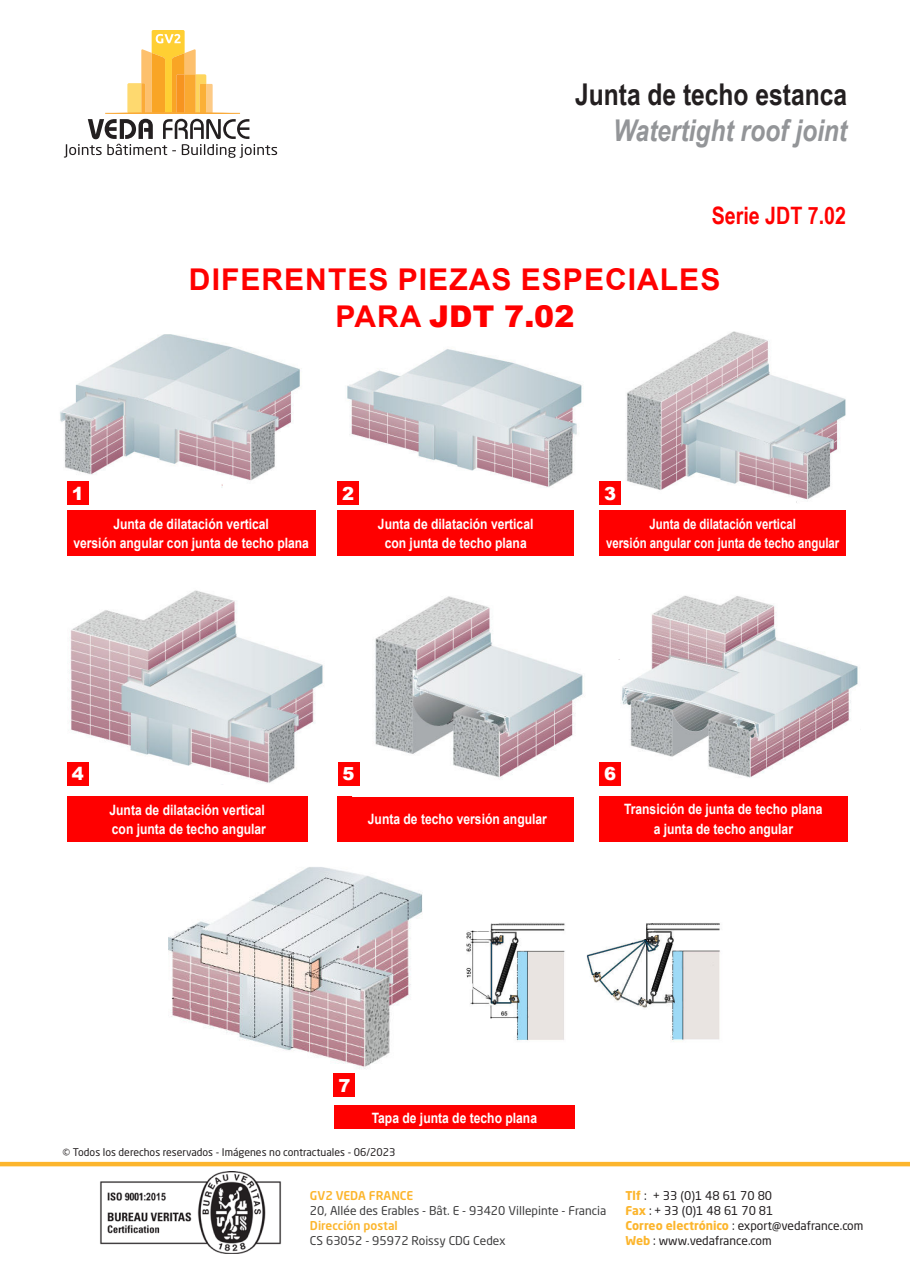
<style>
.page{position:relative;width:910px;height:1280px;background:#fff}
.page>*{position:absolute;margin:0;border:0;box-sizing:border-box;transform-origin:0 0}
.t1{font:700 30px/37.5px "Arial";letter-spacing:.035em;color:#f00;text-align:center}
.t2{font:700 30px "Arial Narrow";color:#231f20}
.t3{font:italic 700 30px "Arial Narrow";color:#939598}
.t4{font:700 24px "Arial Narrow";color:#f00}
.t5{font:900 18px "Arial";color:#fff}
.t6{font:700 14.25px/19.5px "Arial";color:#fff;text-align:center;scale:.85 1}
.t7{font:700 14.25px/19.5px "Arial";color:#fff;text-align:center;scale:.8 1}
.t8{font:12px/15px "Neo Sans Std";color:#231f20}
.t9{font:12px "Neo Sans Std";color:#3e3e3f}
.t10{font:500 12px "Neo Sans Std";color:#fcb52c}
.t11{font:10.5px "Neo Sans Std";color:#231f20}
.s1{font-weight:900}
.s2{font-weight:700;color:#fcb52c}
</style>
<div class="page">
<svg style="left:105px;top:30px;width:135px;height:83px"></svg>
<svg style="left:64px;top:119px;width:213px;height:39px"></svg>
<hr style="left:0;top:1162px;width:910px;height:4px;background:#fcb52d">
<img style="left:100px;top:1171px;width:182px;height:83px">
<div style="left:67px;top:510px;width:249px;height:46px;background:#f00"></div>
<div style="left:67px;top:796px;width:241px;height:45px;background:#f00"></div>
<div style="left:337px;top:510px;width:237px;height:46px;background:#f00"></div>
<div style="left:337px;top:796px;width:237px;height:45px;background:#f00"></div>
<div style="left:599px;top:510px;width:247px;height:46px;background:#f00"></div>
<div style="left:599px;top:796px;width:248px;height:45px;background:#f00"></div>
<div style="left:334px;top:1106px;width:241px;height:23px;background:#f00"></div>
<img style="left:60px;top:334px;width:522px;height:154px">
<img style="left:609px;top:331px;width:237px;height:172px">
<img style="left:70px;top:590px;width:253px;height:194px">
<img style="left:345px;top:596px;width:238px;height:190px">
<img style="left:618px;top:595px;width:240px;height:183px">
<img style="left:168px;top:867px;width:255px;height:208px">
<img style="left:466px;top:923px;width:254px;height:119px">
<div style="left:67px;top:482px;width:22px;height:23px;background:#f00"></div>
<div style="left:67px;top:762px;width:22px;height:23px;background:#f00"></div>
<div style="left:338px;top:762px;width:21px;height:23px;background:#f00"></div>
<div style="left:599px;top:762px;width:22px;height:23px;background:#f00"></div>
<div style="left:334px;top:1074px;width:21px;height:23px;background:#f00"></div>
<div style="left:337px;top:482px;width:22px;height:23px;background:#f00"></div>
<div style="left:599px;top:482px;width:22px;height:23px;background:#f00"></div>
<h1 class="t2" style="left:575px;top:83px;width:274px">Junta de techo estanca</h1>
<h1 class="t3" style="left:613px;top:119px;width:235px">Watertight roof joint</h1>
<h2 class="t4" style="left:712px;top:206px;width:136px">Serie JDT 7.02</h2>
<p class="t5" style="left:72px;top:483px;width:14px">1</p>
<h1 class="t1" style="left:189px;top:263px;width:533px">DIFERENTES PIEZAS ESPECIALES<br>PARA <span class="s1">JDT 7.02</span></h1>
<p class="t5" style="left:342px;top:483px;width:14px">2</p>
<p class="t5" style="left:604px;top:483px;width:14px">3</p>
<p class="t6" style="left:73px;top:515px;width:279px">Junta de dilatación vertical<br>versión angular con junta de techo plana</p>
<p class="t6" style="left:378px;top:515px;width:184px">Junta de dilatación vertical con junta de techo plana</p>
<p class="t7" style="left:606px;top:515px;width:293px">Junta de dilatación vertical<br>versión angular con junta de techo angular</p>
<p class="t5" style="left:72px;top:763px;width:14px">4</p>
<p class="t5" style="left:342px;top:763px;width:14px">5</p>
<p class="t5" style="left:604px;top:763px;width:14px">6</p>
<p class="t6" style="left:109px;top:801px;width:186px;text-align:left">Junta de dilatación vertical con junta de techo angular</p>
<p class="t6" style="left:368px;top:810px;width:212px">Junta de techo versión angular</p>
<p class="t6" style="left:624px;top:801px;width:235px">Transición de junta de techo plana a junta de techo angular</p>
<p class="t5" style="left:338px;top:1075px;width:14px">7</p>
<p class="t6" style="left:372px;top:1109px;width:196px">Tapa de junta de techo plana</p>
<p class="t11" style="left:63px;top:1148px;width:335px">© Todos los derechos reservados - Imágenes no contractuales - 06/2023</p>
<p class="t10" style="left:310px;top:1190px;width:105px">GV2 VEDA FRANCE</p>
<p class="t9" style="left:310px;top:1205px;width:298px">20, Allée des Erables - Bât. E - 93420 Villepinte - Francia</p>
<p class="t10" style="left:310px;top:1220px;width:89px">Dirección postal</p>
<p class="t9" style="left:310px;top:1235px;width:197px">CS 63052 - 95972 Roissy CDG Cedex</p>
<p class="t8" style="left:625px;top:1189px;width:239px"><span class="s2">Tlf</span> : + 33 (0)1 48 61 70 80<br><span class="s2">Fax</span> : + 33 (0)1 48 61 70 81<br><span class="s2">Correo electrónico</span> : export@vedafrance.com<br><span class="s2">Web</span> : www.vedafrance.com</p>
</div>
